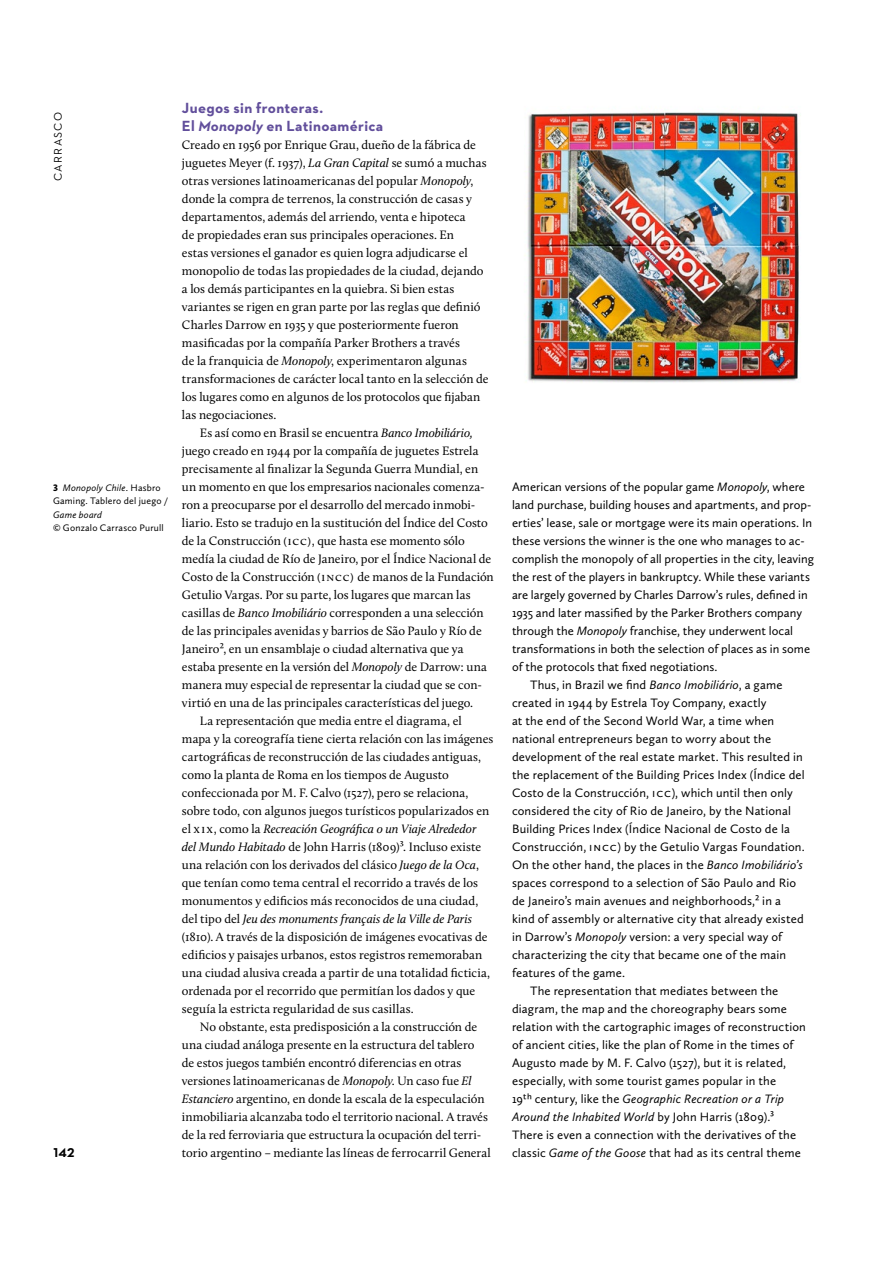
<style>
.page{position:relative;width:893px;height:1263px;background:#fff}
.page>*{position:absolute;margin:0;border:0;box-sizing:border-box;transform-origin:0 0}
.t1{font:700 15px/18px "Neutraface 2 Text";letter-spacing:.025em;color:#614e9b}
.t2{font:700 13.05px "Neutraface 2 Text";color:#000}
.t3{font:12.6px/18px "Calluna";color:#000}
.t4{font:12.6px "Calluna Sans";letter-spacing:.01em;color:#000}
.t5{font:italic 12.6px "Calluna";letter-spacing:-.005em;color:#000}
.t6{font:italic 12.6px "Calluna Sans";letter-spacing:.01em;color:#000}
.t7{font:11.25px "Neutraface 2 Text";letter-spacing:.11em;color:#000}
.t8{font:9.75px/13.5px "Calluna Sans";letter-spacing:.02em;color:#000}
.t9{font:italic 9.75px "Calluna Sans";letter-spacing:.02em;color:#000}
.s1{font-style:italic}
.s2{font-style:normal}
.s3{font-weight:900}
</style>
<div class="page">
<img style="left:527px;top:112px;width:274px;height:271px">
<p class="t7" style="left:51px;top:181px;width:70px;rotate:-90deg">CARRASCO</p>
<p class="t1" style="left:182px;top:99px;width:203px">Juegos sin fronteras.<br>El <span class="s1">Monopoly</span> en Latinoamérica</p>
<p class="t3" style="left:182px;top:136px;width:308px">Creado en 1956 por Enrique Grau, dueño de la fábrica de juguetes Meyer (f. 1937), <span class="s1">La Gran Capital</span> se sumó a muchas otras versiones latinoamericanas del popular <span class="s1">Monopoly</span>, donde la compra de terrenos, la construcción de casas y departamentos, además del arriendo, venta e hipoteca<br>de propiedades eran sus principales operaciones. En<br>estas versiones el ganador es quien logra adjudicarse el monopolio de todas las propiedades de la ciudad, dejando a los demás participantes en la quiebra. Si bien estas variantes se rigen en gran parte por las reglas que definió Charles Darrow en 1935 y que posteriormente fueron masificadas por la compañía Parker Brothers a través<br>de la franquicia de <span class="s1">Monopoly</span>, experimentaron algunas transformaciones de carácter local tanto en la selección de los lugares como en algunos de los protocolos que fijaban las negociaciones.</p>
<p class="t3" style="left:200px;top:424px;width:274px">Es así como en Brasil se encuentra <span class="s1">Banco Imobiliário,</span></p>
<p class="t3" style="left:182px;top:442px;width:298px">juego creado en 1944 por la compañía de juguetes Estrela</p>
<p class="t3" style="left:182px;top:460px;width:298px">precisamente al finalizar la Segunda Guerra Mundial, en</p>
<p class="t3" style="left:182px;top:478px;width:304px">un momento en que los empresarios nacionales comenza-</p>
<p class="t3" style="left:182px;top:496px;width:295px">ron a preocuparse por el desarrollo del mercado inmobi-</p>
<p class="t3" style="left:182px;top:514px;width:307px">liario. Esto se tradujo en la sustitución del Índice del Costo</p>
<p class="t3" style="left:182px;top:532px;width:284px">de la Construcción (icc), que hasta ese momento sólo</p>
<p class="t3" style="left:182px;top:550px;width:311px">medía la ciudad de Río de Janeiro, por el Índice Nacional de</p>
<p class="t3" style="left:182px;top:568px;width:313px">Costo de la Construcción (i ncc) de manos de la Fundación</p>
<p class="t3" style="left:182px;top:586px;width:290px">Getulio Vargas. Por su parte, los lugares que marcan las</p>
<p class="t3" style="left:182px;top:604px;width:303px">casillas de <span class="s1">Banco Imobiliário</span> corresponden a una selección</p>
<p class="t3" style="left:182px;top:622px;width:301px">de las principales avenidas y barrios de São Paulo y Río de</p>
<p class="t3" style="left:182px;top:640px;width:283px">Janeiro2, en un ensamblaje o ciudad alternativa que ya</p>
<p class="t3" style="left:182px;top:658px;width:306px">estaba presente en la versión del <span class="s1">Monopoly</span> de Darrow: una</p>
<p class="t3" style="left:182px;top:676px;width:301px">manera muy especial de representar la ciudad que se con-</p>
<p class="t3" style="left:182px;top:694px;width:293px">virtió en una de las principales características del juego.</p>
<p class="t3" style="left:200px;top:712px;width:263px">La representación que media entre el diagrama, el</p>
<p class="t3" style="left:182px;top:730px;width:313px">mapa y la coreografía tiene cierta relación con las imágenes</p>
<p class="t3" style="left:182px;top:748px;width:300px">cartográficas de reconstrucción de las ciudades antiguas,</p>
<p class="t3" style="left:182px;top:766px;width:268px">como la planta de Roma en los tiempos de Augusto</p>
<p class="t3" style="left:182px;top:784px;width:288px">confeccionada por M. F. Calvo (1527), pero se relaciona,</p>
<p class="t3" style="left:182px;top:802px;width:309px">sobre todo, con algunos juegos turísticos popularizados en</p>
<p class="t5" style="left:182px;top:821px;width:296px"><span class="s2">el xi x, como la</span> Recreación Geográfica o un Viaje Alrededor</p>
<p class="t3" style="left:182px;top:838px;width:301px"><span class="s1">del Mundo Habitado</span> de John Harris (1809)3. Incluso existe</p>
<p class="t3" style="left:182px;top:856px;width:298px">una relación con los derivados del clásico <span class="s1">Juego de la Oca</span>,</p>
<p class="t3" style="left:182px;top:874px;width:297px">que tenían como tema central el recorrido a través de los</p>
<p class="t3" style="left:182px;top:892px;width:298px">monumentos y edificios más reconocidos de una ciudad,</p>
<p class="t5" style="left:182px;top:911px;width:292px"><span class="s2">del tipo del</span> Jeu des monuments français de la Ville de Paris</p>
<p class="t3" style="left:182px;top:928px;width:307px">(1810). A través de la disposición de imágenes evocativas de</p>
<p class="t3" style="left:182px;top:946px;width:302px">edificios y paisajes urbanos, estos registros rememoraban</p>
<p class="t3" style="left:182px;top:964px;width:309px">una ciudad alusiva creada a partir de una totalidad ficticia,</p>
<p class="t3" style="left:182px;top:982px;width:295px">ordenada por el recorrido que permitían los dados y que</p>
<p class="t3" style="left:182px;top:1000px;width:233px">seguía la estricta regularidad de sus casillas.</p>
<p class="t3" style="left:200px;top:1018px;width:279px">No obstante, esta predisposición a la construcción de</p>
<p class="t3" style="left:182px;top:1036px;width:294px">una ciudad análoga presente en la estructura del tablero</p>
<p class="t3" style="left:182px;top:1054px;width:281px">de estos juegos también encontró diferencias en otras</p>
<p class="t3" style="left:182px;top:1072px;width:291px">versiones latinoamericanas de <span class="s1">Monopoly</span>. Un caso fue <span class="s1">El</span></p>
<p class="t3" style="left:182px;top:1090px;width:304px"><span class="s1">Estanciero</span> argentino, en donde la escala de la especulación</p>
<p class="t3" style="left:182px;top:1108px;width:307px">inmobiliaria alcanzaba todo el territorio nacional. A través</p>
<p class="t3" style="left:182px;top:1126px;width:301px">de la red ferroviaria que estructura la ocupación del terri-</p>
<p class="t3" style="left:182px;top:1144px;width:310px">torio argentino – mediante las líneas de ferrocarril General</p>
<p class="t8" style="left:53px;top:481px;width:117px"><span class="s3">3</span> <span class="s1">Monopoly Chile</span>. Hasbro<br>Gaming. Tablero del juego /</p>
<p class="t9" style="left:53px;top:509px;width:51px">Game board</p>
<p class="t8" style="left:53px;top:521px;width:112px">© Gonzalo Carrasco Purull</p>
<p class="t2" style="left:54px;top:1144px;width:23px">142</p>
<p class="t4" style="left:512px;top:479px;width:294px">American versions of the popular game <span class="s1">Monopoly</span>, where</p>
<p class="t4" style="left:512px;top:497px;width:301px">land purchase, building houses and apartments, and prop-</p>
<p class="t4" style="left:512px;top:515px;width:301px">erties’ lease, sale or mortgage were its main operations. In</p>
<p class="t4" style="left:512px;top:533px;width:294px">these versions the winner is the one who manages to ac-</p>
<p class="t4" style="left:512px;top:551px;width:303px">complish the monopoly of all properties in the city, leaving</p>
<p class="t4" style="left:512px;top:569px;width:299px">the rest of the players in bankruptcy. While these variants</p>
<p class="t4" style="left:512px;top:587px;width:297px">are largely governed by Charles Darrow’s rules, defined in</p>
<p class="t4" style="left:512px;top:605px;width:291px">1935 and later massified by the Parker Brothers company</p>
<p class="t4" style="left:512px;top:623px;width:283px">through the <span class="s1">Monopoly</span> franchise, they underwent local</p>
<p class="t4" style="left:512px;top:641px;width:300px">transformations in both the selection of places as in some</p>
<p class="t4" style="left:512px;top:659px;width:207px">of the protocols that fixed negotiations.</p>
<p class="t4" style="left:530px;top:677px;width:254px">Thus, in Brazil we find <span class="s1">Banco Imobiliário</span>, a game</p>
<p class="t4" style="left:512px;top:695px;width:256px">created in 1944 by Estrela Toy Company, exactly</p>
<p class="t4" style="left:512px;top:713px;width:264px">at the end of the Second World War, a time when</p>
<p class="t4" style="left:512px;top:731px;width:261px">national entrepreneurs began to worry about the</p>
<p class="t4" style="left:512px;top:749px;width:292px">development of the real estate market. This resulted in</p>
<p class="t4" style="left:512px;top:767px;width:294px">the replacement of the Building Prices Index (Índice del</p>
<p class="t4" style="left:512px;top:785px;width:282px">Costo de la Construcción, icc), which until then only</p>
<p class="t4" style="left:512px;top:803px;width:280px">considered the city of Rio de Janeiro, by the National</p>
<p class="t4" style="left:512px;top:821px;width:279px">Building Prices Index (Índice Nacional de Costo de la</p>
<p class="t4" style="left:512px;top:839px;width:294px">Construcción, incc) by the Getulio Vargas Foundation.</p>
<p class="t4" style="left:512px;top:857px;width:292px">On the other hand, the places in the <span class="s1">Banco Imobiliário’s</span></p>
<p class="t4" style="left:512px;top:875px;width:285px">spaces correspond to a selection of São Paulo and Rio</p>
<p class="t4" style="left:512px;top:893px;width:270px">de Janeiro’s main avenues and neighborhoods,2 in a</p>
<p class="t4" style="left:512px;top:911px;width:293px">kind of assembly or alternative city that already existed</p>
<p class="t4" style="left:512px;top:929px;width:273px">in Darrow’s <span class="s1">Monopoly</span> version: a very special way of</p>
<p class="t4" style="left:512px;top:947px;width:276px">characterizing the city that became one of the main</p>
<p class="t4" style="left:512px;top:965px;width:115px">features of the game.</p>
<p class="t4" style="left:530px;top:983px;width:250px">The representation that mediates between the</p>
<p class="t4" style="left:512px;top:1001px;width:276px">diagram, the map and the choreography bears some</p>
<p class="t4" style="left:512px;top:1019px;width:295px">relation with the cartographic images of reconstruction</p>
<p class="t4" style="left:512px;top:1037px;width:284px">of ancient cities, like the plan of Rome in the times of</p>
<p class="t4" style="left:512px;top:1055px;width:275px">Augusto made by M. F. Calvo (1527), but it is related,</p>
<p class="t4" style="left:512px;top:1073px;width:266px">especially, with some tourist games popular in the</p>
<p class="t6" style="left:512px;top:1091px;width:273px"><span class="s2">19th century, like the</span> Geographic Recreation or a Trip</p>
<p class="t6" style="left:512px;top:1109px;width:264px">Around the Inhabited World <span class="s2">by John Harris (1809).3</span></p>
<p class="t4" style="left:512px;top:1127px;width:286px">There is even a connection with the derivatives of the</p>
<p class="t4" style="left:512px;top:1145px;width:290px">classic <span class="s1">Game of the Goose</span> that had as its central theme</p>
</div>
